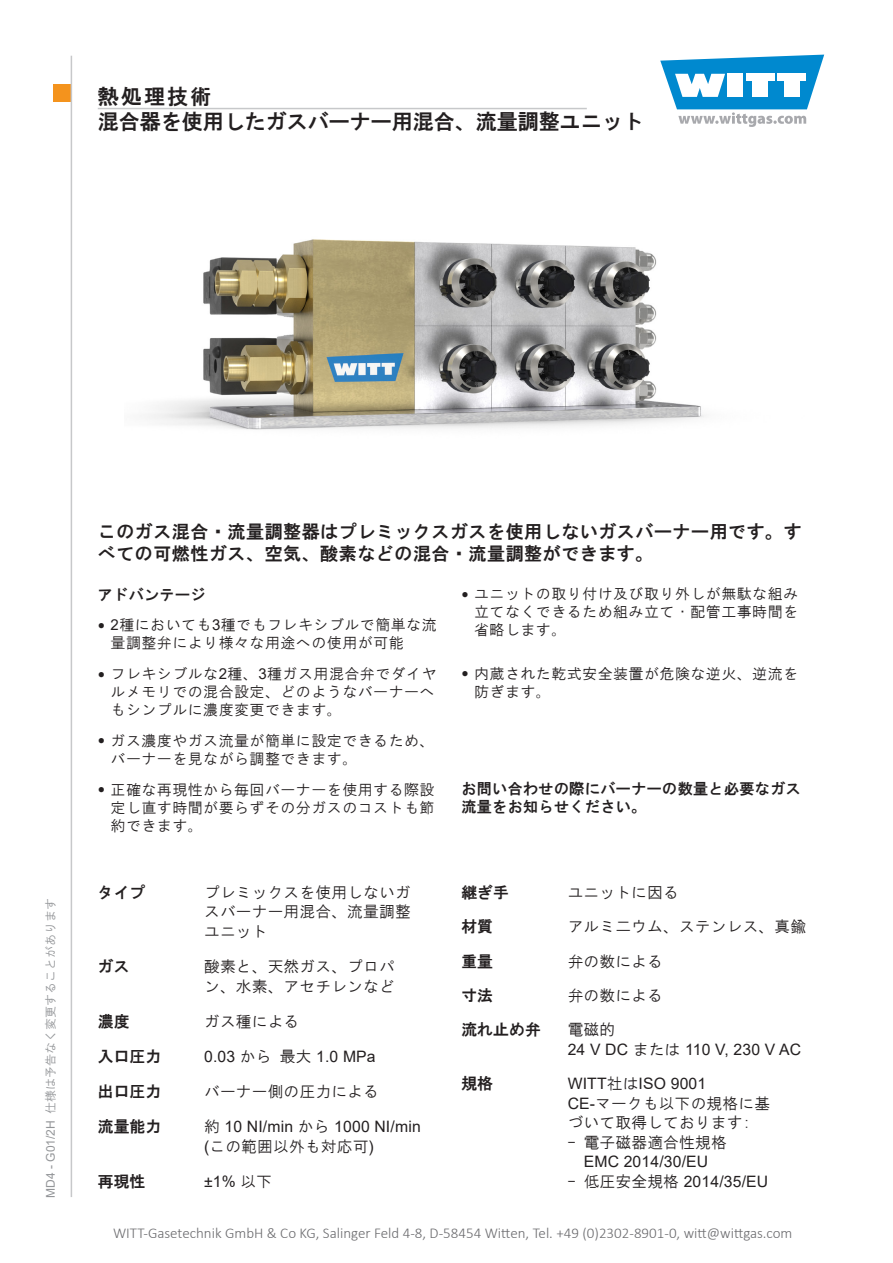
<style>
.page{position:relative;width:893px;height:1263px;background:#fff}
.page>*{position:absolute;margin:0;border:0;box-sizing:border-box;transform-origin:0 0}
.t1{font:21px/25.2px "HG Gothic E";color:#231f20}
.t2{font:18px/21.6px "HG Gothic E";letter-spacing:.03em;color:#231f20}
.t3{font:15.75px/19.5px "HG Gothic M";letter-spacing:.01em;color:#231f20}
.t4{font:15.75px "Arial";letter-spacing:.01em;color:#231f20}
.t5{font:15.75px "HG Gothic E";letter-spacing:.01em;color:#231f20}
.t6{font:15px/18px "HG Gothic M";letter-spacing:.03em;color:#231f20}
.t7{font:300 15px "Calibri";color:#6b6b6e}
.t8{font:15px/18px "HG Gothic E";letter-spacing:.03em;color:#231f20}
.t9{font:12px "HG Gothic M";color:#939598}
.s1{font-family:"Arial"}
.s2{font-family:"Bookman Old Style";font-size:12px}
.s3{font-family:"HG Gothic M"}
</style>
<div class="page">
<div style="left:53px;top:85px;width:17px;height:17px;background:#f4931d"></div>
<svg style="left:660px;top:55px;width:164px;height:72px"></svg>
<hr style="left:71px;top:56px;width:1px;height:1141px;background:#c7c8ca">
<hr style="left:98px;top:108px;width:489px;height:1px;background:#c7c8ca">
<img style="left:147px;top:239px;width:557px;height:191px">
<h1 class="t1" style="left:98px;top:83px;width:548px">熱処理技術<br>混合器を使用したガスバーナー用混合、流量調整ユニット</h1>
<p class="t9" style="left:44px;top:1197px;width:302px;rotate:-90deg"><span class="s1">MD4 - G01/2H</span> 仕様は予告なく変更することがあります</p>
<p class="t2" style="left:98px;top:521px;width:705px">このガス混合・流量調整器はプレミックスガスを使用しないガスバーナー用です。すべての可燃性ガス、空気、酸素などの混合・流量調整ができます。</p>
<p class="t6" style="left:474px;top:585px;width:325px;text-align:justify;text-indent:-13px"><span class="s2">●</span> ユニットの取り付け及び取り外しが無駄な組み立てなくできるため組み立て・配管工事時間を省略します。</p>
<p class="t6" style="left:474px;top:664px;width:325px;text-indent:-13px"><span class="s2">●</span> 内蔵された乾式安全装置が危険な逆火、逆流を防ぎます。</p>
<p class="t8" style="left:98px;top:585px;width:109px">アドバンテージ</p>
<p class="t6" style="left:111px;top:616px;width:328px;text-indent:-13px"><span class="s2">●</span> <span class="s1">2</span>種においても<span class="s1">3</span>種でもフレキシブルで簡単な流量調整弁により様々な用途への使用が可能</p>
<p class="t6" style="left:111px;top:665px;width:328px;text-indent:-13px"><span class="s2">●</span> フレキシブルな<span class="s1">2</span>種、<span class="s1">3</span>種ガス用混合弁でダイヤルメモリでの混合設定、どのようなバーナーへもシンプルに濃度変更できます。</p>
<p class="t6" style="left:111px;top:731px;width:326px;text-indent:-13px"><span class="s2">●</span> ガス濃度やガス流量が簡単に設定できるため、バーナーを見ながら調整できます。</p>
<p class="t6" style="left:111px;top:780px;width:326px;text-align:justify;text-indent:-13px"><span class="s2">●</span> 正確な再現性から毎回バーナーを使用する際設定し直す時間が要らずその分ガスのコストも節約できます。</p>
<p class="t8" style="left:461px;top:780px;width:341px">お問い合わせの際にバーナーの数量と必要なガス流量をお知らせください。</p>
<p class="t5" style="left:98px;top:884px;width:49px">タイプ</p>
<p class="t3" style="left:204px;top:882px;width:208px;text-align:justify">プレミックスを使用しないガスバーナー用混合、流量調整ユニット</p>
<p class="t5" style="left:98px;top:958px;width:33px">ガス</p>
<p class="t3" style="left:204px;top:956px;width:192px">酸素と、天然ガス、プロパン、水素、アセチレンなど</p>
<p class="t5" style="left:98px;top:1013px;width:33px">濃度</p>
<p class="t3" style="left:204px;top:1011px;width:97px">ガス種による</p>
<p class="t5" style="left:98px;top:1048px;width:65px">入口圧力</p>
<p class="t4" style="left:204px;top:1045px;width:173px">0.03 <span class="s3">から最大</span> 1.0 MPa</p>
<p class="t5" style="left:98px;top:1084px;width:65px">出口圧力</p>
<p class="t3" style="left:204px;top:1082px;width:176px">バーナー側の圧力による</p>
<p class="t5" style="left:98px;top:1119px;width:65px">流量能力</p>
<p class="t4" style="left:204px;top:1116px;width:218px"><span class="s3">約</span> 10 NI/min <span class="s3">から</span> 1000 NI/min</p>
<p class="t3" style="left:204px;top:1136px;width:171px"><span class="s1">(</span>この範囲以外も対応可<span class="s1">)</span></p>
<p class="t5" style="left:98px;top:1173px;width:49px">再現性</p>
<p class="t4" style="left:204px;top:1171px;width:70px">±1% <span class="s3">以下</span></p>
<p class="t5" style="left:461px;top:884px;width:49px">継ぎ手</p>
<p class="t3" style="left:568px;top:882px;width:113px">ユニットに因る</p>
<p class="t5" style="left:461px;top:918px;width:33px">材質</p>
<p class="t3" style="left:568px;top:917px;width:240px">アルミ二ウム、ステンレス、真鍮</p>
<p class="t5" style="left:461px;top:953px;width:33px">重量</p>
<p class="t3" style="left:568px;top:951px;width:97px">弁の数による</p>
<p class="t5" style="left:461px;top:987px;width:33px">寸法</p>
<p class="t3" style="left:568px;top:985px;width:97px">弁の数による</p>
<p class="t5" style="left:461px;top:1022px;width:81px">流れ止め弁</p>
<p class="t3" style="left:568px;top:1020px;width:49px">電磁的</p>
<p class="t4" style="left:568px;top:1038px;width:235px">24 V DC <span class="s3">または</span> 110 V, 230 V AC</p>
<p class="t5" style="left:461px;top:1075px;width:33px">規格</p>
<p class="t4" style="left:568px;top:1073px;width:140px">WITT<span class="s3">社は</span>ISO 9001</p>
<p class="t3" style="left:568px;top:1093px;width:204px"><span class="s1">CE-</span>マークも以下の規格に基づいて取得しております:</p>
<p class="t3" style="left:568px;top:1132px;width:176px">- 電子磁器適合性規格　</p>
<p class="t4" style="left:584px;top:1151px;width:126px">EMC 2014/30/EU</p>
<p class="t4" style="left:568px;top:1170px;width:202px"><span class="s3">- 低圧安全規格</span> 2014/35/EU</p>
<p class="t7" style="left:113px;top:1224px;width:681px">WITT-Gasetechnik GmbH &amp; Co KG, Salinger Feld 4-8, D-58454 Witten, Tel. +49 (0)2302-8901-0, witt@wittgas.com</p>
</div>
